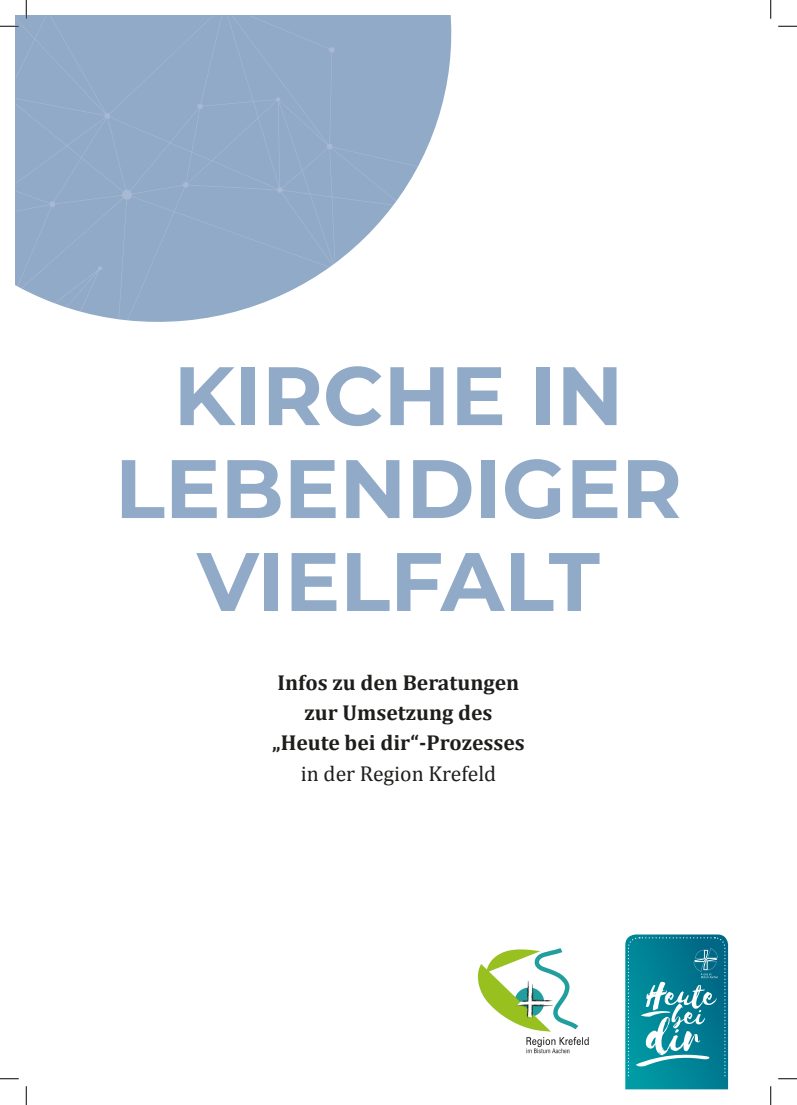
<style>
.page{position:relative;width:797px;height:1105px;background:#fff}
.page>*{position:absolute;margin:0;border:0;box-sizing:border-box;transform-origin:0 0}
.t1{font:700 82.75px/92.9px "Montserrat";color:#90aac8;text-align:center}
.t2{font:700 21.62px/30.4px "Cambria";color:#1d1d1b;text-align:center}
.t3{font:21.62px "Cambria";color:#1d1d1b}
</style>
<div class="page">
<img style="left:477px;top:948px;width:112px;height:106px">
<svg style="left:625px;top:934px;width:103px;height:155px"></svg>
<svg style="left:125px;top:16px;width:327px;height:306px"></svg>
<svg style="left:16px;top:16px;width:402px;height:304px;fill:#90aac8"></svg>
<svg style="left:98px;top:266px;width:4px;height:4px"></svg>
<svg style="left:277px;top:187px;width:6px;height:6px"></svg>
<svg style="left:49px;top:201px;width:6px;height:6px"></svg>
<svg style="left:122px;top:190px;width:10px;height:10px"></svg>
<svg style="left:197px;top:104px;width:6px;height:5px"></svg>
<svg style="left:276px;top:97px;width:4px;height:5px"></svg>
<svg style="left:183px;top:182px;width:5px;height:6px"></svg>
<svg style="left:327px;top:144px;width:5px;height:5px"></svg>
<svg style="left:329px;top:47px;width:6px;height:6px"></svg>
<svg style="left:104px;top:113px;width:6px;height:6px"></svg>
<svg style="left:0;top:25px;width:19px;height:2px"></svg>
<svg style="left:778px;top:25px;width:19px;height:2px"></svg>
<svg style="left:0;top:1078px;width:19px;height:1px"></svg>
<svg style="left:778px;top:1078px;width:19px;height:1px"></svg>
<svg style="left:25px;top:0;width:2px;height:19px"></svg>
<svg style="left:25px;top:1086px;width:2px;height:19px"></svg>
<svg style="left:770px;top:0;width:1px;height:19px"></svg>
<svg style="left:770px;top:1086px;width:1px;height:19px"></svg>
<h1 class="t1" style="left:115px;top:345px;width:568px">KIRCHE IN<br>LEBENDIGER<br>VIELFALT</h1>
<p class="t2" style="left:272px;top:666px;width:254px">Infos zu den Beratungen zur Umsetzung des „Heute bei dir“-Prozesses</p>
<p class="t3" style="left:301px;top:760px;width:197px">in der Region Krefeld</p>
</div>
